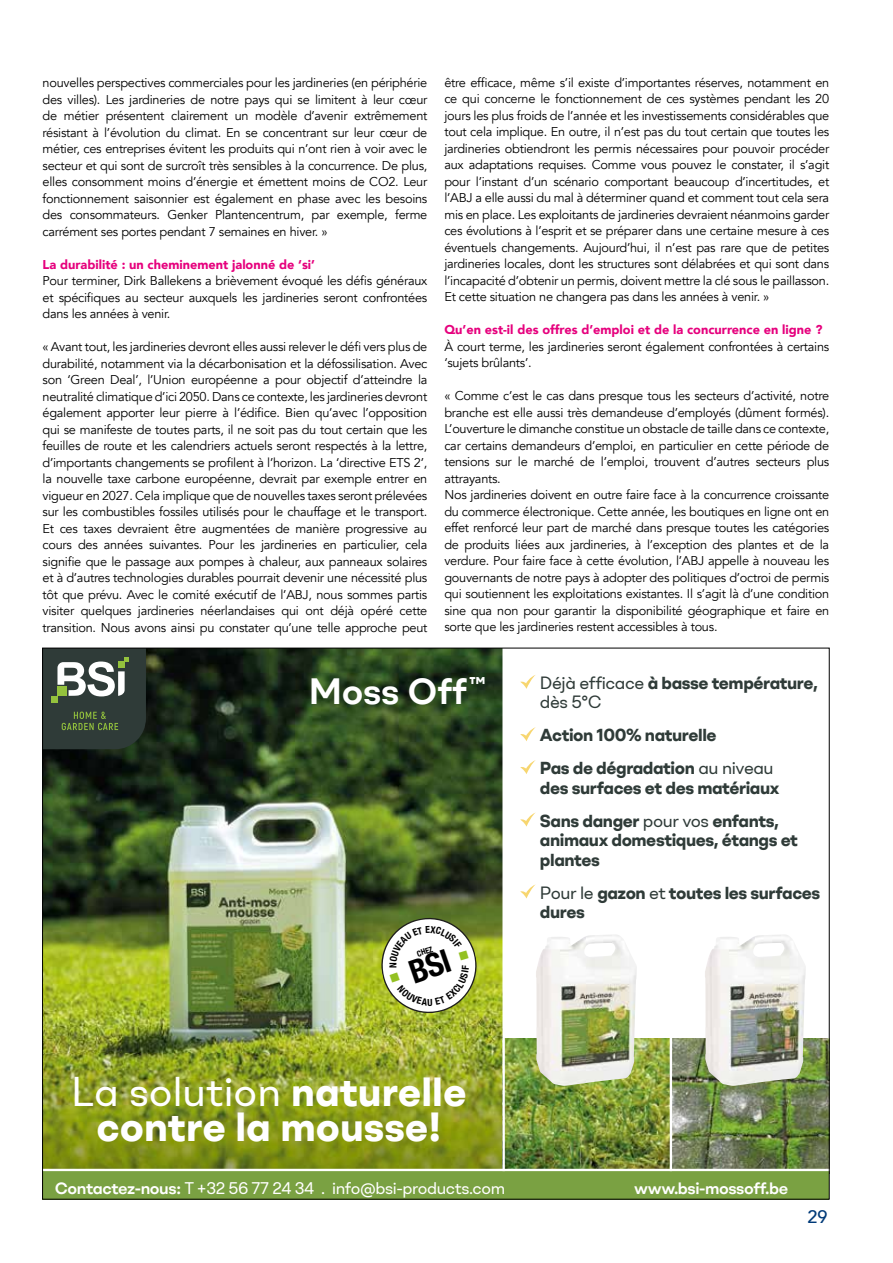
<style>
.page{position:relative;width:893px;height:1263px;background:#fff}
.page>*{position:absolute;margin:0;border:0;box-sizing:border-box;transform-origin:0 0}
.t1{font:700 40.5px/35.1px "Shape";color:#fff;text-align:center}
.t2{font:600 36.45px "Shape";letter-spacing:-.01em;color:#fff}
.t3{font:500 18px "Avenir";color:#003a78}
.t4{font:700 17.4px/32.8px "Shape";letter-spacing:-.025em;color:#2f3b38}
.t5{font:17.4px/19.5px "Shape";color:#2f3b38}
.t6{font:16.5px "Shape";letter-spacing:-.025em;color:#fff}
.t7{font:600 16.5px "Shape";letter-spacing:-.025em;color:#fff}
.t8{font:12.75px/16.5px "Avenir";letter-spacing:-.02em;color:#000;text-align:justify}
.t9{font:900 12.75px "Avenir";color:#e6007d}
.t10{font:700 condensed 8.1px "Helvetica Neue";color:#000}
.s1{font-weight:400}
.s2{font-weight:700}
.s3{font-weight:600}
</style>
<div class="page">
<img style="left:44px;top:650px;width:784px;height:547px">
<svg style="left:44px;top:650px;width:102px;height:99px"></svg>
<svg style="left:374px;top:911px;width:108px;height:109px"></svg>
<p class="t8" style="left:43px;top:75px;width:386px">nouvelles perspectives commerciales pour les jardineries (en périphérie des villes). Les jardineries de notre pays qui se limitent à leur cœur de métier présentent clairement un modèle d’avenir extrêmement résistant à l’évolution du climat. En se concentrant sur leur cœur de métier, ces entreprises évitent les produits qui n’ont rien à voir avec le secteur et qui sont de surcroît très sensibles à la concurrence. De plus, elles consomment moins d’énergie et émettent moins de CO2. Leur fonctionnement saisonnier est également en phase avec les besoins des consommateurs. Genker Plantencentrum, par exemple, ferme carrément ses portes pendant 7 semaines en hiver. »</p>
<p class="t9" style="left:43px;top:253px;width:274px">La durabilité : un cheminement jalonné de ‘si’</p>
<p class="t8" style="left:43px;top:273px;width:386px">Pour terminer, Dirk Ballekens a brièvement évoqué les défis généraux et spécifiques au secteur auxquels les jardineries seront confrontées dans les années à venir.</p>
<p class="t8" style="left:43px;top:339px;width:386px">« Avant tout, les jardineries devront elles aussi relever le défi vers plus de durabilité, notamment via la décarbonisation et la défossilisation. Avec son ‘Green Deal’, l’Union européenne a pour objectif d’atteindre la neutralité climatique d’ici 2050. Dans ce contexte, les jardineries devront également apporter leur pierre à l’édifice. Bien qu’avec l’opposition qui se manifeste de toutes parts, il ne soit pas du tout certain que les feuilles de route et les calendriers actuels seront respectés à la lettre, d’importants changements se profilent à l’horizon. La ‘directive ETS 2’, la nouvelle taxe carbone européenne, devrait par exemple entrer en vigueur en 2027. Cela implique que de nouvelles taxes seront prélevées sur les combustibles fossiles utilisés pour le chauffage et le transport.<br>Et ces taxes devraient être augmentées de manière progressive au cours des années suivantes. Pour les jardineries en particulier, cela signifie que le passage aux pompes à chaleur, aux panneaux solaires et à d’autres technologies durables pourrait devenir une nécessité plus tôt que prévu. Avec le comité exécutif de l’ABJ, nous sommes partis visiter quelques jardineries néerlandaises qui ont déjà opéré cette transition. Nous avons ainsi pu constater qu’une telle approche peut</p>
<p class="t8" style="left:444px;top:75px;width:386px">être efficace, même s’il existe d’importantes réserves, notamment en ce qui concerne le fonctionnement de ces systèmes pendant les 20 jours les plus froids de l’année et les investissements considérables que tout cela implique. En outre, il n’est pas du tout certain que toutes les jardineries obtiendront les permis nécessaires pour pouvoir procéder aux adaptations requises. Comme vous pouvez le constater, il s’agit pour l’instant d’un scénario comportant beaucoup d’incertitudes, et l’ABJ a elle aussi du mal à déterminer quand et comment tout cela sera mis en place. Les exploitants de jardineries devraient néanmoins garder ces évolutions à l’esprit et se préparer dans une certaine mesure à ces éventuels changements. Aujourd’hui, il n’est pas rare que de petites jardineries locales, dont les structures sont délabrées et qui sont dans l’incapacité d’obtenir un permis, doivent mettre la clé sous le paillasson.<br>Et cette situation ne changera pas dans les années à venir. »</p>
<p class="t9" style="left:444px;top:319px;width:379px">Qu’en est-il des offres d’emploi et de la concurrence en ligne ?</p>
<p class="t8" style="left:444px;top:339px;width:386px">À court terme, les jardineries seront également confrontées à certains ‘sujets brûlants’.</p>
<p class="t8" style="left:444px;top:388px;width:386px;text-align:left">« Comme c’est le cas dans presque tous les secteurs d’activité, notre branche est elle aussi très demandeuse d’employés (dûment formés).<br>L’ouverture le dimanche constitue un obstacle de taille dans ce contexte, car certains demandeurs d’emploi, en particulier en cette période de tensions sur le marché de l’emploi, trouvent d’autres secteurs plus attrayants.<br>Nos jardineries doivent en outre faire face à la concurrence croissante du commerce électronique. Cette année, les boutiques en ligne ont en effet renforcé leur part de marché dans presque toutes les catégories de produits liées aux jardineries, à l’exception des plantes et de la verdure. Pour faire face à cette évolution, l’ABJ appelle à nouveau les gouvernants de notre pays à adopter des politiques d’octroi de permis qui soutiennent les exploitations existantes. Il s’agit là d’une condition sine qua non pour garantir la disponibilité géographique et faire en sorte que les jardineries restent accessibles à tous.</p>
<h2 class="t2" style="left:309px;top:667px;width:178px">Moss Off<sup>™</sup></h2>
<p class="t10" style="left:415px;top:948px;width:18px;rotate:-19deg">CHEZ</p>
<h1 class="t1" style="left:71px;top:1073px;width:397px"><span class="s1">La solution</span> naturelle contre la mousse!</h1>
<h3 class="t5" style="left:540px;top:673px;width:280px">Déjà efficace <span class="s2">à basse température, </span>dès 5°C</h3>
<h3 class="t4" style="left:540px;top:718px;width:235px">Action 100% naturelle<br>Pas de dégradation <span class="s1">au niveau</span></h3>
<h3 class="t4" style="left:540px;top:771px;width:241px">des surfaces et des matériaux<br>Sans danger <span class="s1">pour vos</span> enfants,</h3>
<h3 class="t4" style="left:540px;top:830px;width:260px;line-height:19.5px">animaux domestiques, étangs et plantes</h3>
<h3 class="t4" style="left:540px;top:882px;width:282px;line-height:19.5px"><span class="s1">Pour le</span> gazon <span class="s1">et</span> toutes les surfaces dures</h3>
<p class="t6" style="left:55px;top:1177px;width:452px"><span class="s3">Contactez-nous:</span> T +32 56 77 24 34 . info@bsi-products.com</p>
<p class="t7" style="left:634px;top:1177px;width:156px">www.bsi-mossoff.be</p>
<h3 class="t3" style="left:808px;top:1201px;width:22px">29</h3>
</div>
